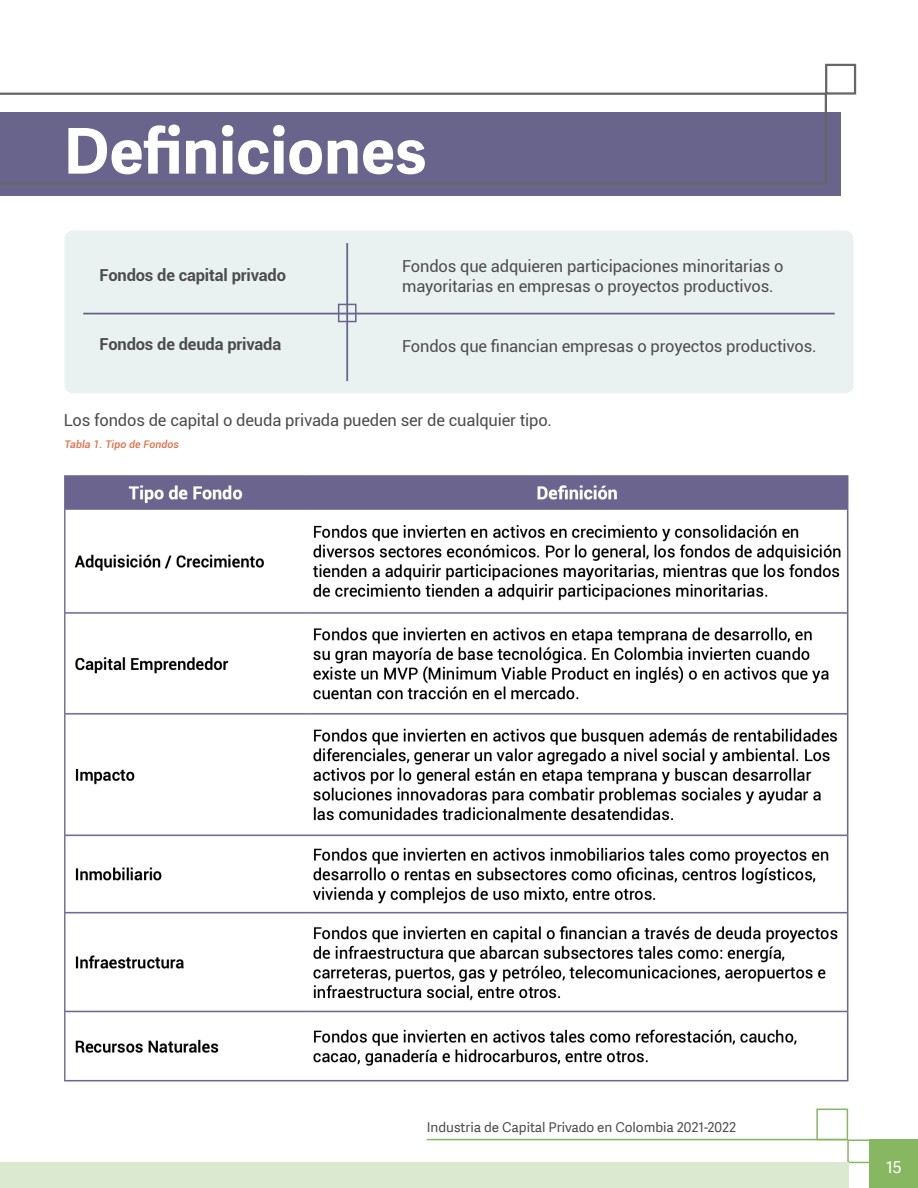
<style>
.page{position:relative;width:918px;height:1188px;background:#fff}
.page>*{position:absolute;margin:0;border:0;box-sizing:border-box;transform-origin:0 0}
.t1{font:700 63px "Adelle Sans";color:#fff}
.t2{font:16.5px/19.8px "Roboto";letter-spacing:-.01em;color:#4d4d4d}
.t3{font:700 16.5px "Roboto";letter-spacing:-.01em;color:#4d4d4d}
.t4{font:16.5px "Adelle Sans";color:#fff}
.t5{font:13.5px "Adelle Sans";color:#4d4d4d}
.t6{font:italic 500 10.5px "Roboto";letter-spacing:.01em;color:#e56d48}
</style>
<div class="page">
<div style="left:847px;top:1139px;width:24px;height:24px;border:2px solid #87b761"></div>
<div style="left:816px;top:1109px;width:32px;height:31px;border:2px solid #87b761"></div>
<hr style="left:427px;top:1139px;width:420px;height:1px;background:#87b761">
<div style="left:870px;top:1139px;width:48px;height:49px;background:#87b761"></div>
<div style="left:0;top:1163px;width:848px;height:25px;background:#dbe9d0"></div>
<div style="left:64px;top:230px;width:790px;height:163px;background:#eaf2f1;border-radius:9px"></div>
<div style="left:0;top:113px;width:841px;height:83px;background:#69648c"></div>
<svg style="left:0;top:93px;width:827px;height:92px"></svg>
<div style="left:825px;top:64px;width:31px;height:31px;border:2px solid #666"></div>
<hr style="left:83px;top:313px;width:752px;height:1px;background:#69648c">
<hr style="left:346px;top:243px;width:2px;height:138px;background:#69648c">
<div style="left:338px;top:304px;width:19px;height:18px;border:2px solid #69648c"></div>
<img style="left:64px;top:475px;width:785px;height:607px">
<p class="t1" style="left:64px;top:113px;width:364px">Definiciones</p>
<p class="t3" style="left:100px;top:263px;width:188px">Fondos de capital privado</p>
<p class="t3" style="left:100px;top:333px;width:183px">Fondos de deuda privada</p>
<p class="t2" style="left:402px;top:256px;width:383px">Fondos que adquieren participaciones minoritarias o mayoritarias en empresas o proyectos productivos.</p>
<p class="t2" style="left:402px;top:335px;width:416px">Fondos que financian empresas o proyectos productivos.</p>
<p class="t2" style="left:64px;top:410px;width:490px">Los fondos de capital o deuda privada pueden ser de cualquier tipo.</p>
<p class="t6" style="left:64px;top:437px;width:116px">Tabla 1. Tipo de Fondos</p>
<p class="t5" style="left:427px;top:1120px;width:311px">Industria de Capital Privado en Colombia 2021-2022</p>
<p class="t4" style="left:886px;top:1158px;width:17px">15</p>
</div>
